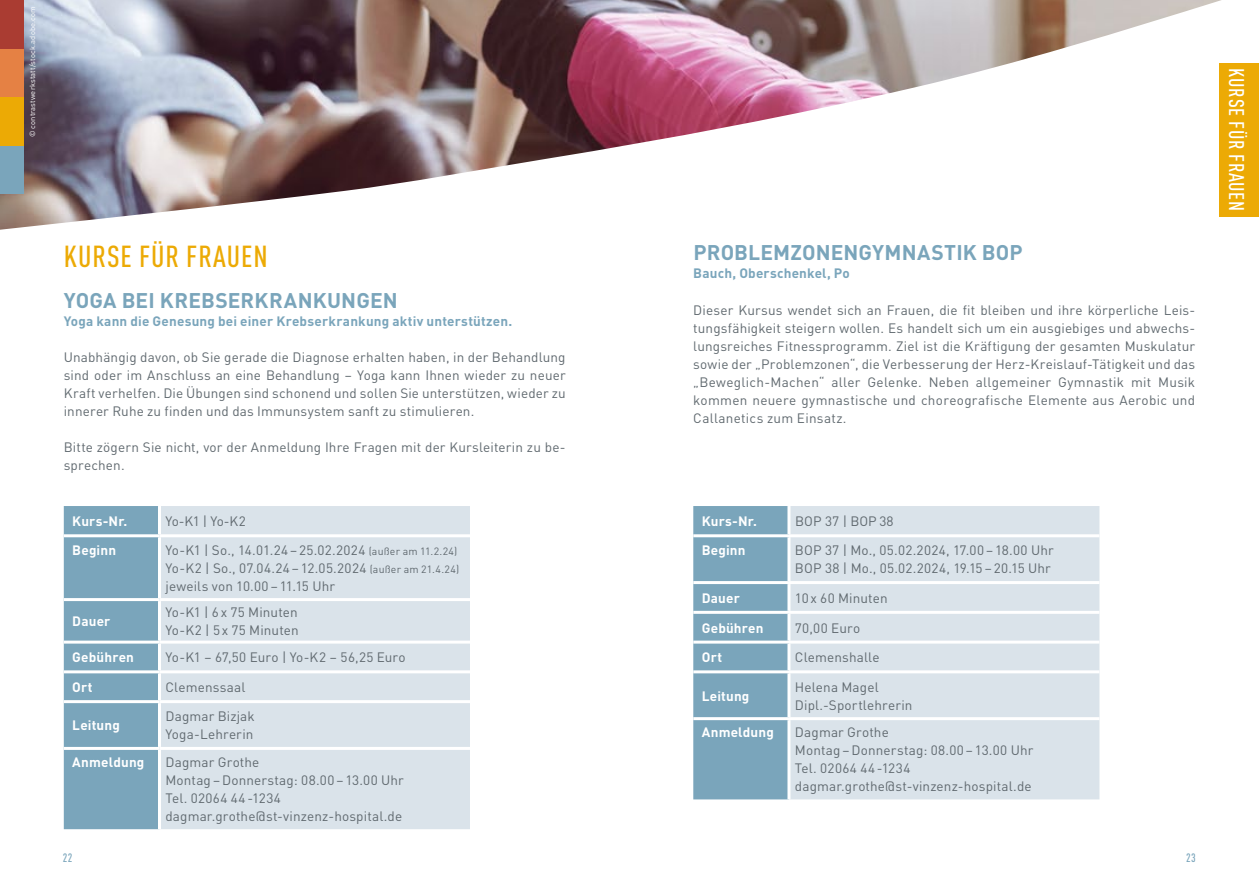
<style>
.page{position:relative;width:1259px;height:893px;background:#fff}
.page>*{position:absolute;margin:0;border:0;box-sizing:border-box;transform-origin:0 0}
.t1{font:500 condensed 30px "DIN Pro";letter-spacing:.03em;color:#ecaa05}
.t2{font:700 21px "DIN Pro";letter-spacing:.005em;color:#7aa5bb}
.t3{font:500 condensed 21px "DIN Pro";letter-spacing:.03em;color:#fff}
.t4{font:13.5px/18px "DIN Pro";letter-spacing:.01em;color:#60696f}
.t5{font:700 13.5px "DIN Pro";letter-spacing:.01em;color:#fff}
.t6{font:700 13.5px "DIN Pro";letter-spacing:.01em;color:#7aa5bb}
.t7{font:500 condensed 12px "DIN Pro";color:#7aa5bb}
.t8{font:7.5px "DIN Pro";letter-spacing:.02em;color:#fff}
.s1{font-size:10.5px}
</style>
<div class="page">
<img style="left:0;top:0;width:1221px;height:230px">
<div style="left:64px;top:506px;width:94px;height:323px;background:#7aa5bb"></div>
<div style="left:161px;top:506px;width:309px;height:323px;background:#dae3ea"></div>
<hr style="left:64px;top:534px;width:95px;height:3px;background:#fff">
<hr style="left:159px;top:534px;width:311px;height:3px;background:#fff">
<hr style="left:64px;top:598px;width:95px;height:3px;background:#fff">
<hr style="left:159px;top:598px;width:311px;height:3px;background:#fff">
<hr style="left:64px;top:641px;width:95px;height:3px;background:#fff">
<hr style="left:159px;top:641px;width:311px;height:3px;background:#fff">
<hr style="left:64px;top:670px;width:95px;height:3px;background:#fff">
<hr style="left:159px;top:670px;width:311px;height:3px;background:#fff">
<hr style="left:64px;top:700px;width:95px;height:3px;background:#fff">
<hr style="left:159px;top:700px;width:311px;height:3px;background:#fff">
<hr style="left:64px;top:747px;width:95px;height:3px;background:#fff">
<hr style="left:159px;top:747px;width:311px;height:3px;background:#fff">
<div style="left:1219px;top:64px;width:40px;height:153px;background:#ecaa05"></div>
<div style="left:693px;top:506px;width:94px;height:293px;background:#7aa5bb"></div>
<div style="left:790px;top:506px;width:309px;height:293px;background:#dae3ea"></div>
<hr style="left:693px;top:534px;width:96px;height:3px;background:#fff">
<hr style="left:789px;top:534px;width:310px;height:3px;background:#fff">
<hr style="left:693px;top:581px;width:96px;height:3px;background:#fff">
<hr style="left:789px;top:581px;width:310px;height:3px;background:#fff">
<hr style="left:693px;top:611px;width:96px;height:3px;background:#fff">
<hr style="left:789px;top:611px;width:310px;height:3px;background:#fff">
<hr style="left:693px;top:641px;width:96px;height:3px;background:#fff">
<hr style="left:789px;top:641px;width:310px;height:3px;background:#fff">
<hr style="left:693px;top:670px;width:96px;height:3px;background:#fff">
<hr style="left:789px;top:670px;width:310px;height:3px;background:#fff">
<hr style="left:693px;top:717px;width:96px;height:3px;background:#fff">
<hr style="left:789px;top:717px;width:310px;height:3px;background:#fff">
<div style="left:0;top:146px;width:23px;height:48px;background:#7aa5bb"></div>
<div style="left:0;top:97px;width:23px;height:49px;background:#ecaa05"></div>
<div style="left:0;top:49px;width:23px;height:48px;background:#e58144"></div>
<div style="left:0;top:0;width:23px;height:49px;background:#aa3c32"></div>
<p class="t8" style="left:27px;top:137px;width:133px;rotate:-90deg">© contrastwerkstatt/stock.adobe.com</p>
<h1 class="t1" style="left:64px;top:235px;width:205px">KURSE FÜR FRAUEN</h1>
<h2 class="t2" style="left:64px;top:284px;width:335px">YOGA BEI KREBSERKRANKUNGEN</h2>
<p class="t6" style="left:64px;top:311px;width:450px">Yoga kann die Genesung bei einer Krebserkrankung aktiv unterstützen.</p>
<p class="t4" style="left:64px;top:347px;width:503px;text-align:justify">Unabhängig davon, ob Sie gerade die Diagnose erhalten haben, in der Behandlung sind oder im Anschluss an eine Behandlung – Yoga kann Ihnen wieder zu neuer Kraft verhelfen. Die Übungen sind schonend und sollen Sie unterstützen, wieder zu innerer Ruhe zu finden und das Immunsystem sanft zu stimulieren.</p>
<p class="t4" style="left:64px;top:437px;width:503px">Bitte zögern Sie nicht, vor der Anmeldung Ihre Fragen mit der Kursleiterin zu be&shy;sprechen.</p>
<p class="t5" style="left:72px;top:511px;width:57px">Kurs-Nr.</p>
<p class="t4" style="left:165px;top:511px;width:82px">Yo-K1 | Yo-K2</p>
<p class="t5" style="left:72px;top:539px;width:45px">Beginn</p>
<p class="t4" style="left:165px;top:540px;width:295px">Yo-K1 | So., 14.01.24–25.02.2024 <span class="s1">(außer am 11.2.24)<br></span>Yo-K2 | So., 07.04.24–12.05.2024 <span class="s1">(außer am 21.4.24) </span>jeweils von 10.00–11.15 Uhr</p>
<p class="t5" style="left:72px;top:611px;width:40px">Dauer</p>
<p class="t4" style="left:165px;top:602px;width:135px">Yo-K1 | 6x 75 Minuten<br>Yo-K2 | 5x 75 Minuten</p>
<p class="t5" style="left:72px;top:647px;width:63px">Gebühren</p>
<p class="t4" style="left:165px;top:648px;width:242px">Yo-K1 – 67,50 Euro | Yo-K2 – 56,25 Euro</p>
<p class="t5" style="left:72px;top:677px;width:22px">Ort</p>
<p class="t4" style="left:165px;top:677px;width:81px">Clemenssaal</p>
<p class="t5" style="left:72px;top:715px;width:49px">Leitung</p>
<p class="t4" style="left:165px;top:707px;width:91px">Dagmar Bizjak<br>Yoga-Lehrerin</p>
<p class="t5" style="left:72px;top:752px;width:74px">Anmeldung</p>
<p class="t4" style="left:165px;top:752px;width:240px">Dagmar Grothe<br>Montag–Donnerstag: 08.00–13.00 Uhr<br>Tel. 02064 44-1234 dagmar.grothe@st-vinzenz-hospital.de</p>
<h2 class="t2" style="left:693px;top:236px;width:331px">PROBLEMZONENGYMNASTIK BOP</h2>
<p class="t6" style="left:693px;top:263px;width:158px">Bauch, Oberschenkel, Po</p>
<p class="t4" style="left:693px;top:300px;width:503px;text-align:justify">Dieser Kursus wendet sich an Frauen, die fit bleiben und ihre körperliche Leis&shy;tungsfähigkeit steigern wollen. Es handelt sich um ein ausgiebiges und abwechs&shy;lungsreiches Fitnessprogramm. Ziel ist die Kräftigung der gesamten Muskulatur sowie der „Problemzonen“, die Verbesserung der Herz-Kreislauf-Tätigkeit und das „Beweglich-Machen“ aller Gelenke. Neben allgemeiner Gymnastik mit Musik kommen neuere gymnastische und choreografische Elemente aus Aerobic und Callanetics zum Einsatz.</p>
<p class="t5" style="left:702px;top:511px;width:57px">Kurs-Nr.</p>
<p class="t4" style="left:795px;top:511px;width:100px">BOP 37 | BOP 38</p>
<p class="t5" style="left:702px;top:539px;width:45px">Beginn</p>
<p class="t4" style="left:795px;top:540px;width:260px">BOP 37 | Mo., 05.02.2024, 17.00–18.00 Uhr<br>BOP 38 | Mo., 05.02.2024, 19.15–20.15 Uhr</p>
<p class="t5" style="left:702px;top:587px;width:40px">Dauer</p>
<p class="t4" style="left:795px;top:588px;width:94px">10x 60 Minuten</p>
<p class="t5" style="left:702px;top:617px;width:63px">Gebühren</p>
<p class="t4" style="left:795px;top:618px;width:67px">70,00 Euro</p>
<p class="t5" style="left:702px;top:647px;width:22px">Ort</p>
<p class="t4" style="left:795px;top:648px;width:86px">Clemenshalle</p>
<p class="t5" style="left:702px;top:685px;width:49px">Leitung</p>
<p class="t4" style="left:795px;top:677px;width:119px">Helena Magel<br>Dipl.-Sportlehrerin</p>
<p class="t5" style="left:702px;top:722px;width:74px">Anmeldung</p>
<p class="t4" style="left:795px;top:723px;width:240px">Dagmar Grothe<br>Montag–Donnerstag: 08.00–13.00 Uhr<br>Tel. 02064 44-1234 dagmar.grothe@st-vinzenz-hospital.de</p>
<p class="t7" style="left:63px;top:849px;width:11px">22</p>
<p class="t7" style="left:1186px;top:849px;width:11px">23</p>
<h2 class="t3" style="left:1251px;top:68px;width:144px;rotate:90deg">KURSE FÜR FRAUEN</h2>
</div>
